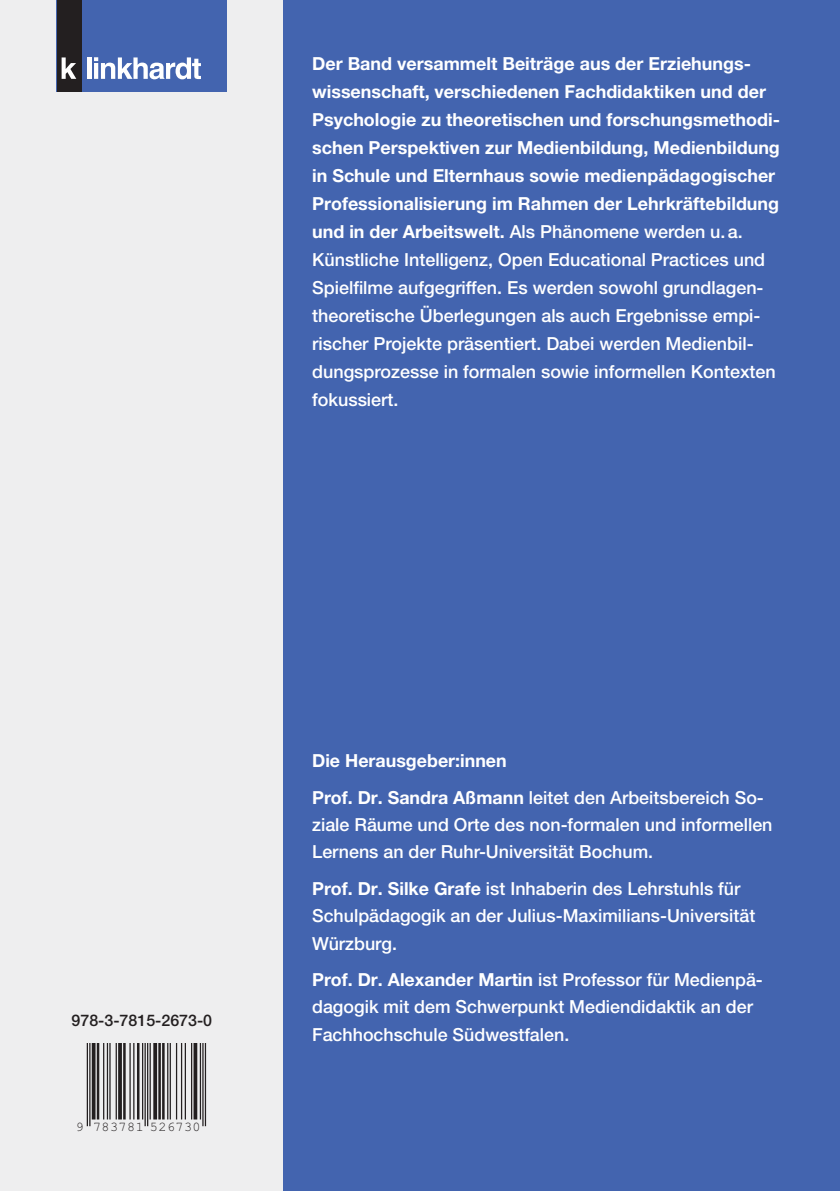
<style>
.page{position:relative;width:840px;height:1191px;background:#fff}
.page>*{position:absolute;margin:0;border:0;box-sizing:border-box;transform-origin:0 0}
.t1{font:700 18px/28px "Helvetica Neue LT Pro";color:#fff}
.t2{font:500 18px/27.4px "Helvetica Neue LT Pro";color:#fff}
.t3{font:500 16px "Helvetica Neue LT Pro";color:#231f20}
.t4{font:13.4px "Arial";letter-spacing:.035em;color:#231f20}
.s1{font-weight:500}
.s2{font-weight:700}
</style>
<div class="page">
<div style="left:0;top:0;width:839px;height:1191px;background:#eeeeef"></div>
<div style="left:283px;top:0;width:556px;height:1191px;background:#4364af"></div>
<div style="left:57px;top:0;width:170px;height:91px;background:#4364af"></div>
<div style="left:57px;top:0;width:24px;height:91px;background:#231f20"></div>
<svg style="left:62px;top:57px;width:14px;height:22px"></svg>
<hr style="left:87px;top:57px;width:4px;height:22px;background:#fff">
<svg style="left:94px;top:57px;width:107px;height:22px"></svg>
<hr style="left:87px;top:1043px;width:1px;height:83px;background:#231f20">
<hr style="left:89px;top:1043px;width:1px;height:83px;background:#231f20">
<hr style="left:92px;top:1043px;width:3px;height:76px;background:#231f20">
<hr style="left:97px;top:1043px;width:2px;height:76px;background:#231f20">
<hr style="left:103px;top:1043px;width:1px;height:76px;background:#231f20">
<hr style="left:107px;top:1043px;width:1px;height:76px;background:#231f20">
<hr style="left:109px;top:1043px;width:1px;height:76px;background:#231f20">
<hr style="left:116px;top:1043px;width:1px;height:76px;background:#231f20">
<svg style="left:118px;top:1043px;width:4px;height:76px"></svg>
<hr style="left:123px;top:1043px;width:3px;height:76px;background:#231f20">
<hr style="left:129px;top:1043px;width:2px;height:76px;background:#231f20">
<hr style="left:133px;top:1043px;width:1px;height:76px;background:#231f20">
<hr style="left:137px;top:1043px;width:2px;height:76px;background:#231f20">
<hr style="left:142px;top:1043px;width:1px;height:76px;background:#231f20">
<hr style="left:144px;top:1043px;width:2px;height:83px;background:#231f20">
<hr style="left:147px;top:1043px;width:1px;height:83px;background:#231f20">
<hr style="left:149px;top:1043px;width:2px;height:76px;background:#231f20">
<svg style="left:153px;top:1043px;width:4px;height:76px"></svg>
<hr style="left:158px;top:1043px;width:3px;height:76px;background:#231f20">
<hr style="left:162px;top:1043px;width:2px;height:76px;background:#231f20">
<hr style="left:167px;top:1043px;width:1px;height:76px;background:#231f20">
<hr style="left:169px;top:1043px;width:2px;height:76px;background:#231f20">
<hr style="left:176px;top:1043px;width:1px;height:76px;background:#231f20">
<hr style="left:181px;top:1043px;width:1px;height:76px;background:#231f20">
<hr style="left:185px;top:1043px;width:1px;height:76px;background:#231f20">
<hr style="left:191px;top:1043px;width:1px;height:76px;background:#231f20">
<svg style="left:193px;top:1043px;width:4px;height:76px"></svg>
<hr style="left:200px;top:1043px;width:1px;height:76px;background:#231f20">
<hr style="left:202px;top:1043px;width:1px;height:83px;background:#231f20">
<hr style="left:205px;top:1043px;width:1px;height:83px;background:#231f20">
<p class="t1" style="left:312px;top:49px;width:469px">Der Band versammelt Beiträge aus der Erziehungs&shy;wissenschaft, verschiedenen Fachdidaktiken und der Psychologie zu theoretischen und forschungsmethodi&shy;schen Perspektiven zur Medienbildung, Medienbildung in Schule und Elternhaus sowie medienpädagogischer Professionalisierung im Rahmen der Lehrkräftebildung und in der Arbeitswelt. <span class="s1">Als Phänomene werden u.a.<br>Künstliche Intelligenz, Open Educational Practices und Spielfilme aufgegriffen. Es werden sowohl grundlagen&shy;theoretische Überlegungen als auch Ergebnisse empi&shy;rischer Projekte präsentiert. Dabei werden Medienbil&shy;dungsprozesse in formalen sowie informellen Kontexten fokussiert.</span></p>
<p class="t3" style="left:71px;top:1010px;width:142px">978-3-7815-2673-0</p>
<p class="t4" style="left:76px;top:1118px;width:126px">9 783781 526730</p>
<p class="t1" style="left:312px;top:742px;width:453px;line-height:36.4px">Die Herausgeber:innen<br>Prof. Dr. Sandra Aßmann <span class="s1">leitet den Arbeitsbereich So-</span></p>
<p class="t2" style="left:312px;top:810px;width:461px">ziale Räume und Orte des non-formalen und informellen<br>Lernens an der Ruhr-Universität Bochum.</p>
<p class="t2" style="left:312px;top:874px;width:444px"><span class="s2">Prof. Dr. Silke Grafe</span> ist Inhaberin des Lehrstuhls für<br>Schulpädagogik an der Julius-Maximilians-Universität<br>Würzburg.</p>
<p class="t2" style="left:312px;top:965px;width:452px"><span class="s2">Prof. Dr. Alexander Martin</span> ist Professor für Medienpä&shy;dagogik mit dem Schwerpunkt Mediendidaktik an der<br>Fachhochschule Südwestfalen.</p>
</div>
